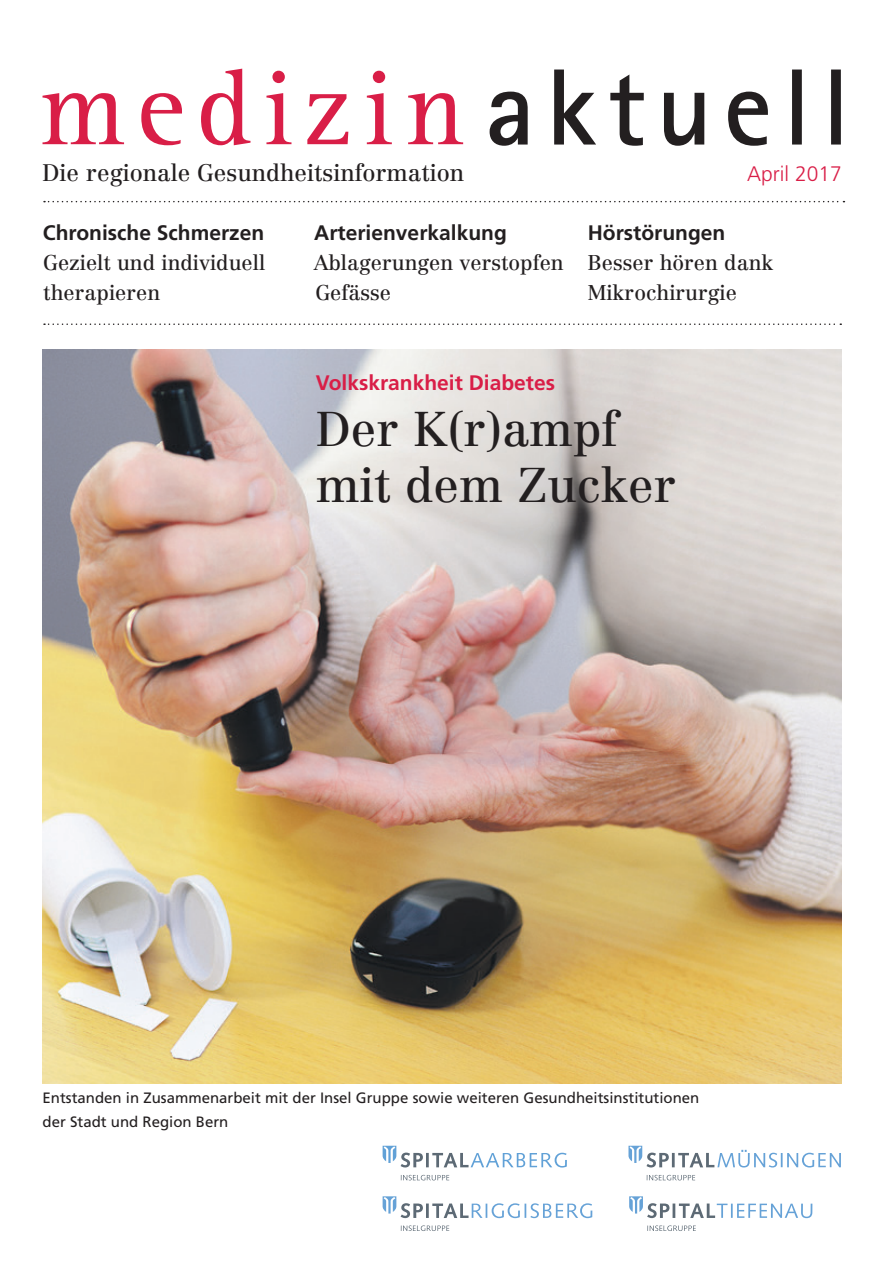
<style>
.page{position:relative;width:893px;height:1263px;background:#fff}
.page>*{position:absolute;margin:0;border:0;box-sizing:border-box;transform-origin:0 0}
.Titel_1{font:48px "Centennial";color:#231f20}
.t1{font:23.55px "Centennial";color:#231f20}
.t2{font:21px/30px "Centennial";color:#231f20}
.Übertitel{font:700 21px "Frutiger";color:#231f20}
.Übertitel-2{font:700 21px "Frutiger";color:#d91e47}
.t3{font:300 21px "Frutiger";color:#d91e47}
.t4{font:15px/24px "Frutiger";color:#231f20}
</style>
<div class="page">
<img style="left:43px;top:349px;width:799px;height:734px">
<svg style="left:43px;top:69px;width:420px;height:76px"></svg>
<svg style="left:490px;top:70px;width:351px;height:76px"></svg>
<svg style="left:44px;top:323px;width:797px;height:2px"></svg>
<svg style="left:44px;top:201px;width:800px;height:1px"></svg>
<svg style="left:401px;top:1175px;width:48px;height:5px"></svg>
<svg style="left:432px;top:1153px;width:135px;height:14px"></svg>
<hr style="left:426px;top:1153px;width:3px;height:14px;background:#5d6a75">
<svg style="left:383px;top:1146px;width:40px;height:21px"></svg>
<svg style="left:647px;top:1175px;width:48px;height:5px"></svg>
<svg style="left:678px;top:1150px;width:163px;height:17px"></svg>
<hr style="left:672px;top:1153px;width:3px;height:14px;background:#5d6a75">
<svg style="left:628px;top:1146px;width:41px;height:21px"></svg>
<svg style="left:401px;top:1225px;width:48px;height:6px"></svg>
<hr style="left:426px;top:1203px;width:3px;height:15px;background:#5d6a75">
<svg style="left:383px;top:1196px;width:40px;height:22px"></svg>
<svg style="left:432px;top:1203px;width:160px;height:15px"></svg>
<svg style="left:647px;top:1225px;width:49px;height:6px"></svg>
<svg style="left:629px;top:1196px;width:183px;height:22px"></svg>
<p class="t1" style="left:43px;top:159px;width:423px">Die regionale Gesundheitsinformation</p>
<p class="t3" style="left:747px;top:162px;width:96px">April 2017</p>
<p class="Übertitel" style="left:43px;top:220px;width:223px">Chronische Schmerzen</p>
<p class="t2" style="left:43px;top:247px;width:224px">Gezielt und individuell therapieren</p>
<p class="Übertitel" style="left:314px;top:220px;width:194px">Arterienverkalkung</p>
<p class="t2" style="left:314px;top:247px;width:252px">Ablagerungen verstopfen<br>Gefässe</p>
<p class="Übertitel" style="left:588px;top:220px;width:139px">Hörstörungen</p>
<p class="t2" style="left:587px;top:247px;width:188px">Besser hören dank</p>
<p class="t2" style="left:588px;top:277px;width:151px">Mikrochirurgie</p>
<p class="Übertitel-2" style="left:316px;top:370px;width:241px">Volkskrankheit Diabetes</p>
<p class="Titel_1" style="left:316px;top:401px;width:303px">Der K(r)ampf</p>
<p class="Titel_1" style="left:316px;top:457px;width:361px">mit dem Zucker</p>
<p class="t4" style="left:43px;top:1086px;width:658px">Entstanden in Zusammenarbeit mit der Insel Gruppe sowie weiteren Gesundheitsinstitutionen der Stadt und Region Bern</p>
</div>
